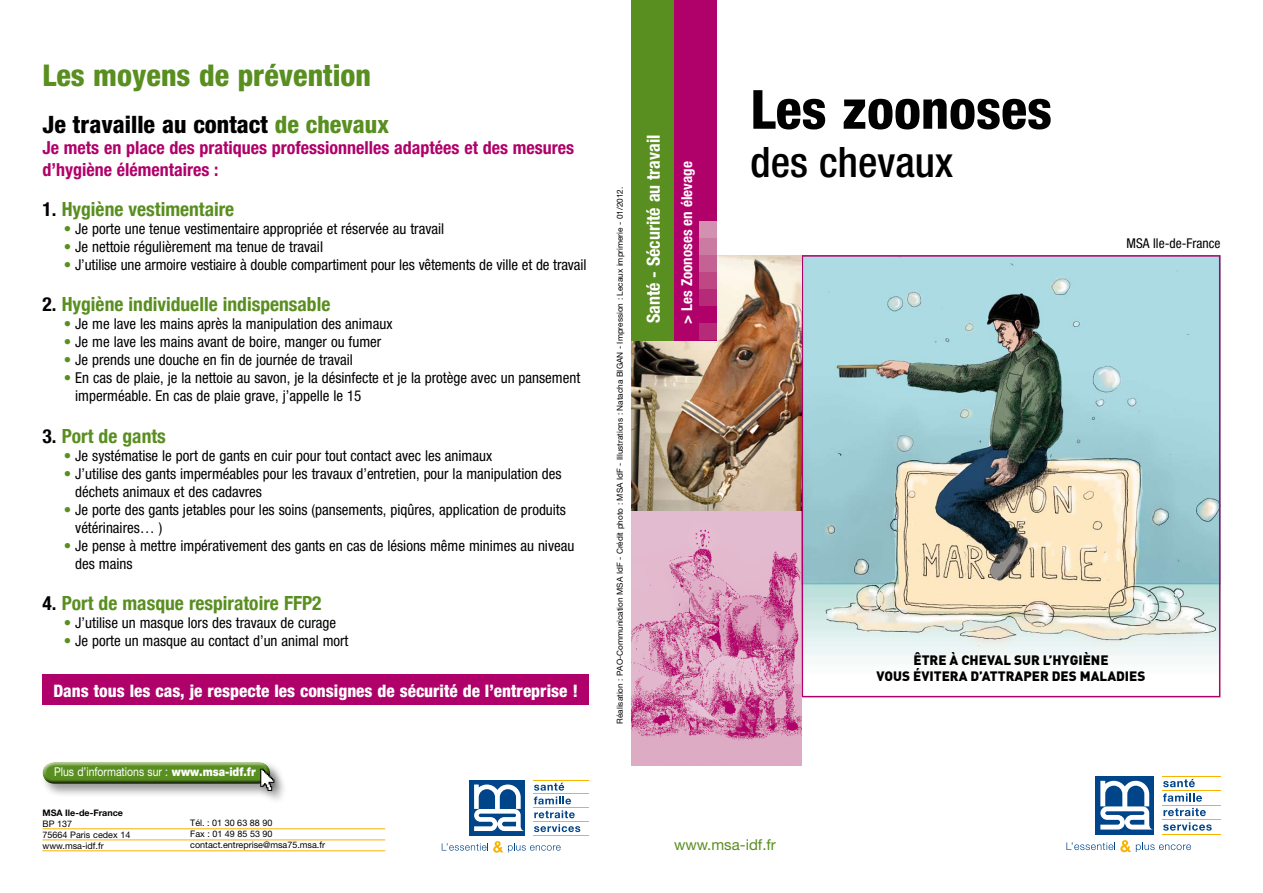
<style>
.page{position:relative;width:1263px;height:893px;background:#fff}
.page>*{position:absolute;margin:0;border:0;box-sizing:border-box;transform-origin:0 0}
.t1{font:800 condensed 54px "Helvetica Neue";color:#000}
.t2{font:500 condensed 42px "Helvetica Neue";color:#000}
.t3{font:800 condensed 30px "Helvetica Neue";color:#598e20}
.t4{font:800 condensed 24px "Helvetica Neue";color:#000}
.t5{font:700 condensed 19.5px "Helvetica Neue";color:#598e20}
.t6{font:700 condensed 18px/21.6px "Helvetica Neue";color:#b0006a}
.t7{font:700 condensed 18px "Helvetica Neue";color:#fff}
.t8{font:800 condensed 17.25px "Helvetica Neue";color:#fff}
.t9{font:condensed 15px/18px "Helvetica Neue";color:#000}
.t10{font:700 condensed 15px "Helvetica Neue";color:#fff}
.t11{font:15px "Helvetica Neue";color:#598e20}
.t12{font:900 13.5px/16.2px "DIN";color:#000}
.t13{font:condensed 13.5px "Helvetica Neue";color:#000}
.t14{font:12.15px "Helvetica Neue";color:#fff;scale:.86 1}
.t15{font:9px/11.1px "Helvetica Neue";color:#000}
.t16{font:700 9px "Helvetica Neue";color:#000}
.t17{font:8.25px "Helvetica Neue";color:#000}
.s1{color:#598e20}
.s2{color:#000}
.s3{font-weight:900}
</style>
<div class="page">
<img style="left:631px;top:510px;width:170px;height:255px">
<img style="left:804px;top:258px;width:413px;height:398px">
<div style="left:801px;top:255px;width:419px;height:442px;border:2px solid #b0006a"></div>
<img style="left:631px;top:255px;width:170px;height:255px">
<hr style="left:43px;top:828px;width:342px;height:1px;background:#f9b200">
<hr style="left:43px;top:840px;width:342px;height:1px;background:#f9b200">
<hr style="left:43px;top:850px;width:342px;height:1px;background:#f9b200">
<svg style="left:534px;top:783px;width:37px;height:21px"></svg>
<svg style="left:534px;top:810px;width:41px;height:8px"></svg>
<svg style="left:534px;top:824px;width:46px;height:8px"></svg>
<hr style="left:533px;top:780px;width:56px;height:1px;background:#f9b200">
<hr style="left:533px;top:794px;width:56px;height:1px;background:#f9b200">
<hr style="left:533px;top:807px;width:56px;height:1px;background:#f9b200">
<hr style="left:533px;top:821px;width:56px;height:1px;background:#f9b200">
<hr style="left:533px;top:835px;width:56px;height:1px;background:#f9b200">
<div style="left:469px;top:780px;width:56px;height:56px;background:#00448a"></div>
<svg style="left:474px;top:784px;width:50px;height:47px"></svg>
<svg style="left:442px;top:841px;width:119px;height:12px"></svg>
<div style="left:40px;top:760px;width:243px;height:38px;background:#000;opacity:.4"></div>
<div style="left:41px;top:760px;width:231px;height:20px;background:#fff"></div>
<div style="left:258px;top:766px;width:30px;height:38px;background:#000;opacity:.4"></div>
<svg style="left:43px;top:762px;width:231px;height:29px;background:#779654"></svg>
<div style="left:631px;top:0;width:43px;height:340px;background:#598e20"></div>
<div style="left:674px;top:0;width:42px;height:340px;background:#b0006a"></div>
<div style="left:699px;top:221px;width:17px;height:17px;background:#d391b2"></div>
<div style="left:699px;top:238px;width:17px;height:17px;background:#cb7aa2"></div>
<div style="left:699px;top:255px;width:17px;height:17px;background:#c46293"></div>
<div style="left:699px;top:272px;width:17px;height:17px;background:#bd4883"></div>
<div style="left:699px;top:289px;width:17px;height:17px;background:#b62b77"></div>
<div style="left:699px;top:323px;width:17px;height:17px;background:#b62b77"></div>
<svg style="left:1163px;top:779px;width:32px;height:8px"></svg>
<svg style="left:1163px;top:793px;width:39px;height:9px"></svg>
<svg style="left:1163px;top:808px;width:43px;height:8px"></svg>
<svg style="left:1163px;top:822px;width:49px;height:9px"></svg>
<hr style="left:1162px;top:776px;width:58px;height:1px;background:#f9b200">
<hr style="left:1162px;top:790px;width:58px;height:1px;background:#f9b200">
<hr style="left:1162px;top:805px;width:58px;height:1px;background:#f9b200">
<hr style="left:1162px;top:819px;width:58px;height:1px;background:#f9b200">
<hr style="left:1162px;top:834px;width:58px;height:1px;background:#f9b200">
<div style="left:1095px;top:776px;width:59px;height:58px;background:#00448a"></div>
<svg style="left:1100px;top:781px;width:52px;height:48px"></svg>
<svg style="left:1066px;top:840px;width:125px;height:12px"></svg>
<div style="left:43px;top:674px;width:546px;height:31px;background:#b0006a"></div>
<h3 class="t3" style="left:43px;top:57px;width:330px">Les moyens de prévention</h3>
<h3 class="t4" style="left:43px;top:109px;width:348px">Je travaille au contact <span class="s1">de chevaux</span></h3>
<p class="t6" style="left:43px;top:137px;width:533px">Je mets en place des pratiques professionnelles adaptées et des mesures d’hygiène élémentaires :</p>
<h3 class="t5" style="left:43px;top:197px;width:193px"><span class="s2">1.</span> Hygiène vestimentaire</h3>
<p class="t9" style="left:64px;top:219px;width:382px"><span class="s1">•</span> Je porte une tenue vestimentaire appropriée et réservée au travail</p>
<p class="t9" style="left:64px;top:237px;width:261px"><span class="s1">•</span> Je nettoie régulièrement ma tenue de travail</p>
<p class="t9" style="left:64px;top:255px;width:524px"><span class="s1">•</span> J’utilise une armoire vestiaire à double compartiment pour les vêtements de ville et de travail</p>
<h3 class="t5" style="left:43px;top:292px;width:289px"><span class="s2">2.</span> Hygiène individuelle indispensable</h3>
<p class="t9" style="left:64px;top:315px;width:330px"><span class="s1">•</span> Je me lave les mains après la manipulation des animaux</p>
<p class="t9" style="left:64px;top:333px;width:319px"><span class="s1">•</span> Je me lave les mains avant de boire, manger ou fumer</p>
<p class="t9" style="left:64px;top:351px;width:291px"><span class="s1">•</span> Je prends une douche en fin de journée de travail</p>
<p class="t9" style="left:75px;top:369px;width:506px;text-indent:-11px"><span class="s1">•</span> En cas de plaie, je la nettoie au savon, je la désinfecte et je la protège avec un pansement imperméable. En cas de plaie grave, j’appelle le 15</p>
<h3 class="t5" style="left:43px;top:424px;width:125px"><span class="s2">3.</span> Port de gants</h3>
<p class="t9" style="left:64px;top:446px;width:430px"><span class="s1">•</span> Je systématise le port de gants en cuir pour tout contact avec les animaux</p>
<p class="t9" style="left:75px;top:464px;width:488px;text-indent:-11px"><span class="s1">•</span> J’utilise des gants imperméables pour les travaux d’entretien, pour la manipulation des déchets animaux et des cadavres</p>
<p class="t9" style="left:75px;top:500px;width:492px;text-indent:-11px"><span class="s1">•</span> Je porte des gants jetables pour les soins (pansements, piqûres, application de produits vétérinaires… )</p>
<p class="t9" style="left:75px;top:536px;width:501px;text-indent:-11px"><span class="s1">•</span> Je pense à mettre impérativement des gants en cas de lésions même minimes au niveau des mains</p>
<h3 class="t5" style="left:43px;top:591px;width:281px"><span class="s2">4.</span> Port de masque respiratoire FFP2</h3>
<p class="t9" style="left:64px;top:614px;width:274px"><span class="s1">•</span> J’utilise un masque lors des travaux de curage</p>
<p class="t9" style="left:64px;top:632px;width:286px"><span class="s1">•</span> Je porte un masque au contact d’un animal mort</p>
<p class="t8" style="left:53px;top:680px;width:526px">Dans tous les cas, je respecte les consignes de sécurité de l’entreprise !</p>
<p class="t14" style="left:54px;top:765px;width:236px">Plus d’informations sur : <span class="s3">www.msa-idf.fr</span></p>
<p class="t16" style="left:43px;top:807px;width:82px">MSA Ile-de-France</p>
<p class="t15" style="left:43px;top:818px;width:89px">BP 137<br>75664 Paris cedex 14 www.msa-idf.fr</p>
<p class="t15" style="left:190px;top:817px;width:136px">Tél. : 01 30 63 88 90<br>Fax : 01 49 85 53 90 contact.entreprise@msa75.msa.fr</p>
<p class="t17" style="left:615px;top:724px;width:539px;rotate:-90deg">Réalisation : PAO-Communication MSA IdF - Crédit photo : MSA IdF - Illustrations : Natacha BIGAN - Impression : Lecaux imprimerie - 01/2012.</p>
<p class="t7" style="left:642px;top:323px;width:190px;rotate:-90deg">Santé - Sécurité au travail</p>
<p class="t10" style="left:678px;top:324px;width:164px;rotate:-90deg">&gt; Les Zoonoses en élevage</p>
<h1 class="t1" style="left:750px;top:76px;width:303px">Les zoonoses</h1>
<h2 class="t2" style="left:750px;top:137px;width:204px">des chevaux</h2>
<p class="t13" style="left:1127px;top:236px;width:95px">MSA Ile-de-France</p>
<p class="t12" style="left:876px;top:651px;width:232px;text-indent:37px">ÊTRE À CHEVAL SUR L’HYGIÈNE<br>VOUS ÉVITERA D’ATTRAPER DES MALAD</p>
<p class="t12" style="left:1125px;top:667px;width:22px">IES</p>
<p class="t11" style="left:674px;top:836px;width:103px">www.msa-idf.fr</p>
</div>
